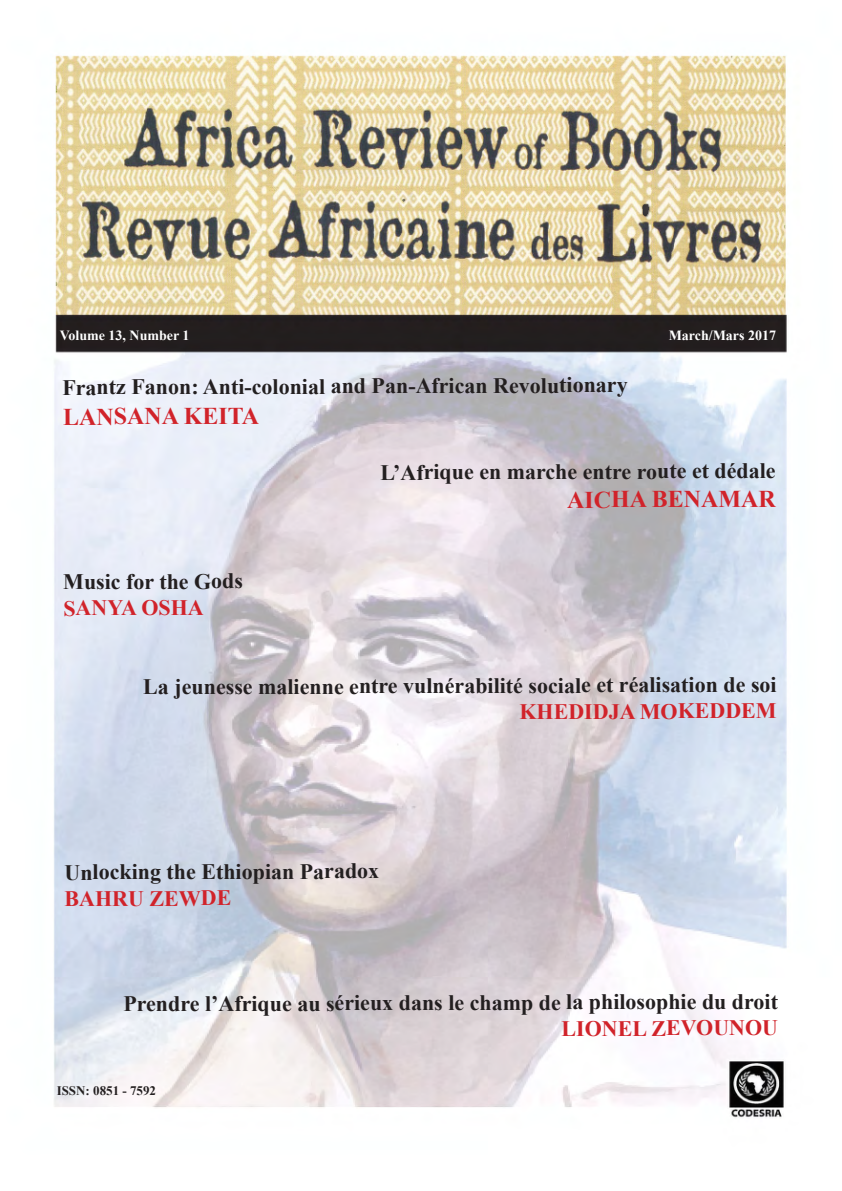
<style>
.page{position:relative;width:842px;height:1191px;background:#fff}
.page>*{position:absolute;margin:0;border:0;box-sizing:border-box;transform-origin:0 0}
.t1{font:700 24px "Times New Roman";letter-spacing:-.005em;color:#d1232a}
.t2{font:700 22px "Times New Roman";letter-spacing:-.005em;color:#231f20}
.t3{font:700 22px "Times New Roman";letter-spacing:-.005em;color:#d1232a}
.t4{font:700 14px "Times New Roman";color:#fff}
.t5{font:700 13px "Times New Roman";color:#231f20}
</style>
<div class="page">
<img style="left:54px;top:55px;width:733px;height:1063px">
<p class="t4" style="left:60px;top:325px;width:131px">Volume 13, Number 1</p>
<p class="t4" style="left:669px;top:325px;width:109px">March/Mars 2017</p>
<p class="t2" style="left:62px;top:371px;width:567px">Frantz Fanon: Anti-colonial and Pan-African Revolutionary</p>
<p class="t1" style="left:63px;top:399px;width:198px">LANSANA KEITA</p>
<p class="t2" style="left:380px;top:456px;width:397px">L’Afrique en marche entre route et dédale</p>
<p class="t1" style="left:567px;top:482px;width:210px">AICHA BENAMAR</p>
<p class="t2" style="left:63px;top:566px;width:181px">Music for the Gods</p>
<p class="t3" style="left:63px;top:592px;width:142px">SANYA OSHA</p>
<p class="t2" style="left:143px;top:670px;width:635px">La jeunesse malienne entre vulnérabilité sociale et réalisation de soi</p>
<p class="t3" style="left:519px;top:696px;width:259px">KHEDIDJA MOKEDDEM</p>
<p class="t2" style="left:64px;top:856px;width:316px">Unlocking the Ethiopian Paradox</p>
<p class="t3" style="left:65px;top:883px;width:168px">BAHRU ZEWDE</p>
<p class="t2" style="left:123px;top:987px;width:656px">Prendre l’Afrique au sérieux dans le champ de la philosophie du droit</p>
<p class="t3" style="left:561px;top:1013px;width:218px">LIONEL ZEVOUNOU</p>
<p class="t5" style="left:57px;top:1082px;width:101px">ISSN: 0851 - 7592</p>
</div>
